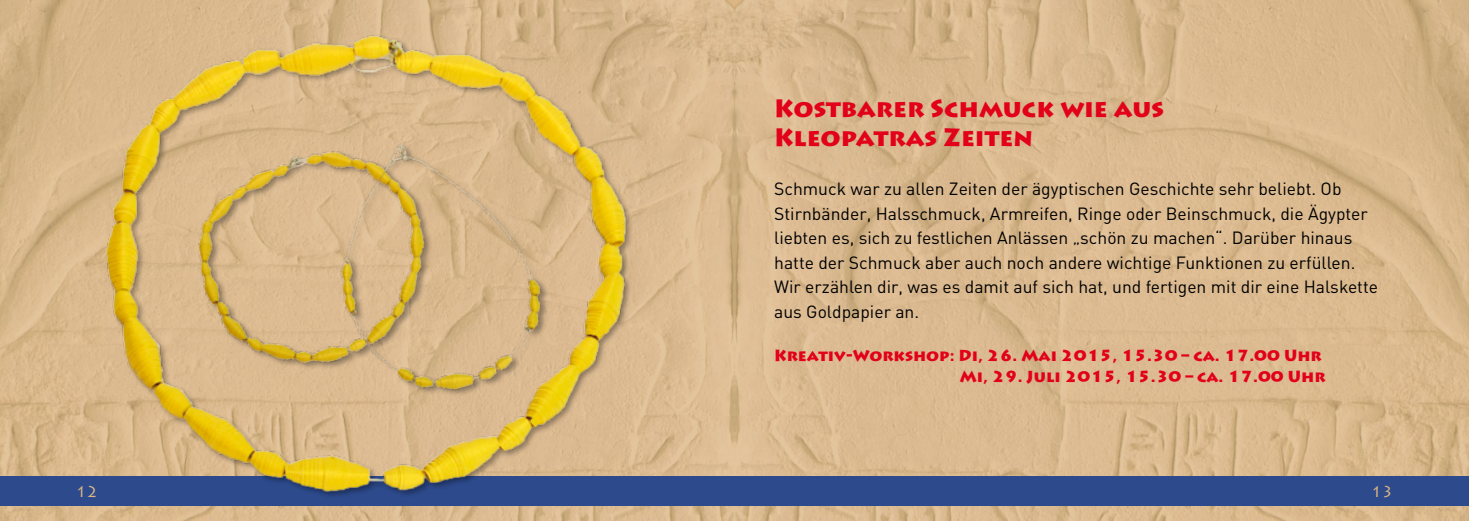
<style>
.page{position:relative;width:1469px;height:521px;background:#fff}
.page>*{position:absolute;margin:0;border:0;box-sizing:border-box;transform-origin:0 0}
.t1{font:900 24.5px/29.4px "Lithos Pro";color:#e2001a}
.t2{font:17.5px/24.5px "DIN";color:#000}
.t3{font:900 15.75px/21px "Lithos Pro";color:#e2001a;text-align:right}
.t4{font:15.75px "Lithos Pro";color:#dcb683}
</style>
<div class="page">
<img style="left:0;top:0;width:734px;height:521px">
<svg style="left:734px;top:0;width:734px;height:521px;background:#d9b88e"></svg>
<div style="left:0;top:476px;width:1468px;height:30px;background:#2d4a8c"></div>
<img style="left:62px;top:0;width:610px;height:521px">
<img style="left:166px;top:92px;width:407px;height:372px">
<h1 class="t1" style="left:774px;top:94px;width:391px">Kostbarer Schmuck wie aus<br>Kleopatras Zeiten</h1>
<p class="t2" style="left:774px;top:177px;width:605px">Schmuck war zu allen Zeiten der ägyptischen Geschichte sehr beliebt. Ob Stirnbänder, Halsschmuck, Armreifen, Ringe oder Beinschmuck, die Ägypter liebten es, sich zu festlichen Anlässen „schön zu machen“. Darüber hinaus hatte der Schmuck aber auch noch andere wichtige Funktionen zu erfüllen.<br>Wir erzählen dir, was es damit auf sich hat, und fertigen mit dir eine Halskette aus Goldpapier an.</p>
<p class="t3" style="left:774px;top:346px;width:553px">Kreativ-Workshop: Di, 26. Mai 2015, 15.30 – ca. 17.00 Uhr<br>Mi, 29. Juli 2015, 15.30 – ca. 17.00 Uhr</p>
<p class="t4" style="left:76px;top:482px;width:24px">12</p>
<p class="t4" style="left:1370px;top:482px;width:24px">13</p>
</div>
